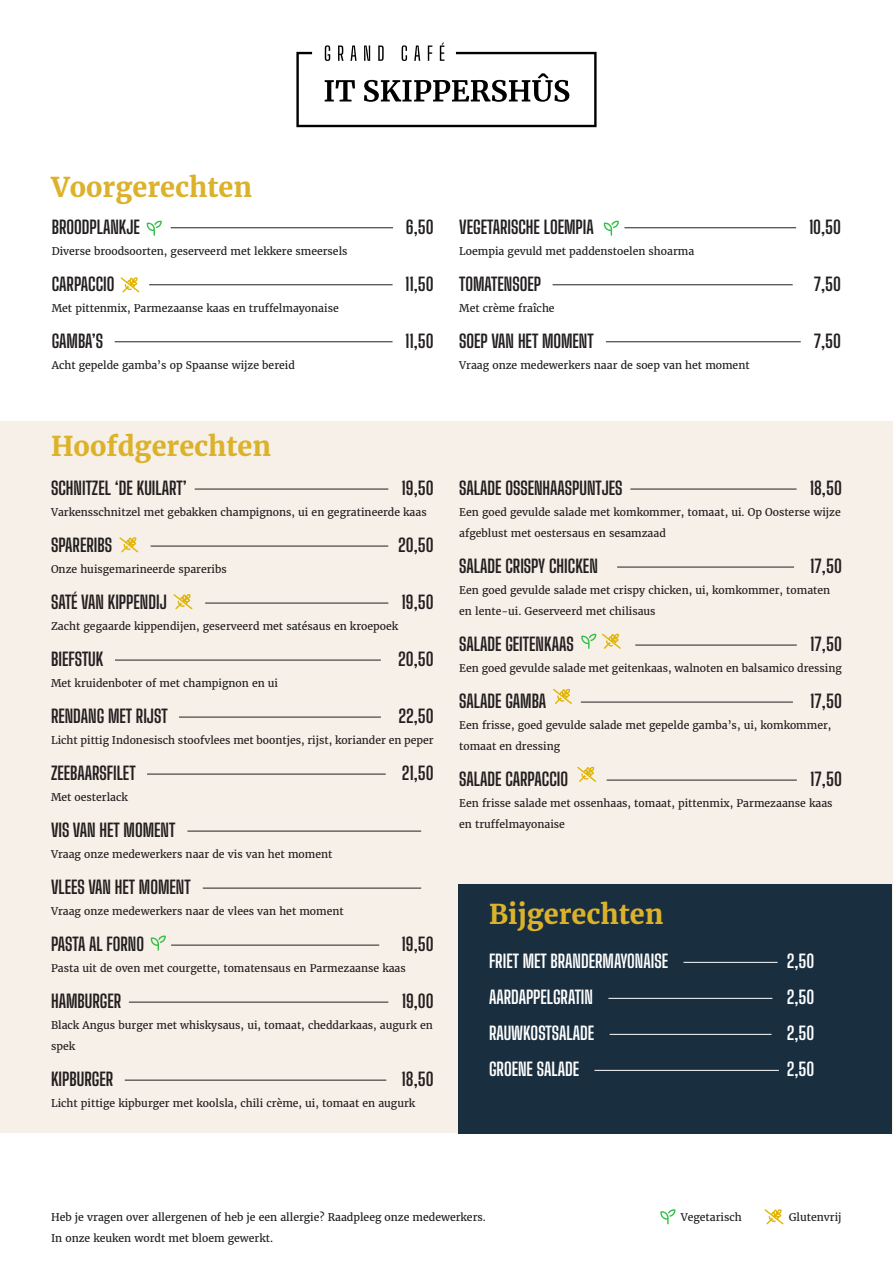
<style>
.page{position:relative;width:893px;height:1263px;background:#fff}
.page>*{position:absolute;margin:0;border:0;box-sizing:border-box;transform-origin:0 0}
.t1{font:700 27px "Merriweather";color:#dcb22b}
.Product{font:700 18px "Big Shoulders Display";color:#231f20}
.Product-2{font:700 18px "Big Shoulders Display";color:#fff}
.Product_beschrijving{font:700 18px "Big Shoulders Display";color:#231f20}
.Product_beschrijving-2{font:10.5px/21px "Merriweather";color:#231f20}
</style>
<div class="page">
<svg style="left:296px;top:43px;width:301px;height:84px"></svg>
<div style="left:0;top:421px;width:893px;height:712px;background:#f6f0e8"></div>
<hr style="left:171px;top:227px;width:222px;height:1px;background:#231f20">
<hr style="left:149px;top:284px;width:244px;height:1px;background:#231f20">
<hr style="left:115px;top:341px;width:278px;height:1px;background:#231f20">
<hr style="left:624px;top:227px;width:172px;height:1px;background:#231f20">
<hr style="left:553px;top:284px;width:240px;height:1px;background:#231f20">
<hr style="left:606px;top:341px;width:195px;height:1px;background:#231f20">
<hr style="left:195px;top:489px;width:193px;height:1px;background:#231f20">
<hr style="left:151px;top:546px;width:237px;height:1px;background:#231f20">
<hr style="left:205px;top:603px;width:183px;height:1px;background:#231f20">
<hr style="left:115px;top:660px;width:266px;height:1px;background:#231f20">
<hr style="left:179px;top:717px;width:202px;height:1px;background:#231f20">
<hr style="left:147px;top:774px;width:239px;height:1px;background:#231f20">
<hr style="left:187px;top:831px;width:234px;height:1px;background:#231f20">
<hr style="left:203px;top:888px;width:218px;height:1px;background:#231f20">
<hr style="left:171px;top:945px;width:208px;height:1px;background:#231f20">
<hr style="left:129px;top:1002px;width:259px;height:1px;background:#231f20">
<hr style="left:125px;top:1080px;width:261px;height:1px;background:#231f20">
<hr style="left:630px;top:489px;width:167px;height:1px;background:#231f20">
<hr style="left:617px;top:567px;width:177px;height:1px;background:#231f20">
<hr style="left:635px;top:645px;width:162px;height:1px;background:#231f20">
<hr style="left:581px;top:702px;width:212px;height:1px;background:#231f20">
<hr style="left:607px;top:780px;width:190px;height:1px;background:#231f20">
<svg style="left:577px;top:767px;width:19px;height:15px"></svg>
<div style="left:458px;top:884px;width:433px;height:249px;background:#192e3e"></div>
<hr style="left:683px;top:962px;width:95px;height:1px;background:#fff">
<hr style="left:608px;top:998px;width:164px;height:1px;background:#fff">
<hr style="left:610px;top:1034px;width:161px;height:1px;background:#fff">
<hr style="left:594px;top:1070px;width:185px;height:1px;background:#fff">
<svg style="left:147px;top:221px;width:15px;height:15px"></svg>
<svg style="left:602px;top:634px;width:19px;height:15px"></svg>
<svg style="left:660px;top:1209px;width:15px;height:15px"></svg>
<svg style="left:764px;top:1209px;width:19px;height:15px"></svg>
<svg style="left:604px;top:221px;width:15px;height:15px"></svg>
<svg style="left:120px;top:277px;width:19px;height:15px"></svg>
<svg style="left:119px;top:537px;width:19px;height:15px"></svg>
<svg style="left:173px;top:594px;width:19px;height:15px"></svg>
<svg style="left:553px;top:689px;width:19px;height:15px"></svg>
<svg style="left:151px;top:935px;width:15px;height:16px"></svg>
<svg style="left:581px;top:634px;width:15px;height:15px"></svg>
<p class="t1" style="left:51px;top:169px;width:203px">Voorgerechten</p>
<p class="Product" style="left:52px;top:215px;width:90px">BROODPLANKJE</p>
<p class="Product" style="left:406px;top:215px;width:29px">6,50</p>
<p class="Product_beschrijving-2" style="left:52px;top:240px;width:297px">Diverse broodsoorten, geserveerd met lekkere smeersels</p>
<p class="Product" style="left:52px;top:272px;width:64px">CARPACCIO</p>
<p class="Product" style="left:405px;top:272px;width:30px">11,50</p>
<p class="Product_beschrijving-2" style="left:52px;top:297px;width:288px">Met pittenmix, Parmezaanse kaas en truffelmayonaise</p>
<p class="Product" style="left:52px;top:329px;width:53px">GAMBA’S</p>
<p class="Product" style="left:405px;top:329px;width:30px">11,50</p>
<p class="Product_beschrijving-2" style="left:52px;top:354px;width:245px">Acht gepelde gamba’s op Spaanse wijze bereid</p>
<p class="t1" style="left:51px;top:428px;width:222px">Hoofdgerechten</p>
<p class="Product" style="left:51px;top:476px;width:137px">SCHNITZEL ‘DE KUILART’</p>
<p class="Product" style="left:402px;top:476px;width:34px">19,50</p>
<p class="Product_beschrijving-2" style="left:51px;top:502px;width:377px">Varkensschnitzel met gebakken champignons, ui en gegratineerde kaas</p>
<p class="Product" style="left:51px;top:533px;width:63px">SPARERIBS</p>
<p class="Product" style="left:398px;top:533px;width:37px">20,50</p>
<p class="Product_beschrijving-2" style="left:51px;top:559px;width:177px">Onze huisgemarineerde spareribs</p>
<p class="Product" style="left:51px;top:590px;width:117px">SATÉ VAN KIPPENDIJ</p>
<p class="Product" style="left:402px;top:590px;width:34px">19,50</p>
<p class="Product_beschrijving-2" style="left:51px;top:616px;width:349px">Zacht gegaarde kippendijen, geserveerd met satésaus en kroepoek</p>
<p class="Product" style="left:51px;top:647px;width:54px">BIEFSTUK</p>
<p class="Product" style="left:398px;top:647px;width:37px">20,50</p>
<p class="Product_beschrijving-2" style="left:51px;top:673px;width:229px">Met kruidenboter of met champignon en ui</p>
<p class="Product" style="left:51px;top:704px;width:118px">RENDANG MET RIJST</p>
<p class="Product" style="left:398px;top:704px;width:37px">22,50</p>
<p class="Product_beschrijving-2" style="left:51px;top:730px;width:384px">Licht pittig Indonesisch stoofvlees met boontjes, rijst, koriander en peper</p>
<p class="Product" style="left:51px;top:761px;width:86px">ZEEBAARSFILET</p>
<p class="Product" style="left:402px;top:761px;width:33px">21,50</p>
<p class="Product_beschrijving-2" style="left:51px;top:787px;width:78px">Met oesterlack</p>
<p class="Product" style="left:51px;top:818px;width:126px">VIS VAN HET MOMENT</p>
<p class="Product_beschrijving-2" style="left:51px;top:844px;width:283px">Vraag onze medewerkers naar de vis van het moment</p>
<p class="Product" style="left:51px;top:875px;width:141px">VLEES VAN HET MOMENT</p>
<p class="Product_beschrijving-2" style="left:51px;top:901px;width:294px">Vraag onze medewerkers naar de vlees van het moment</p>
<p class="Product" style="left:51px;top:932px;width:95px">PASTA AL FORNO</p>
<p class="Product" style="left:402px;top:932px;width:34px">19,50</p>
<p class="Product_beschrijving-2" style="left:51px;top:958px;width:356px">Pasta uit de oven met courgette, tomatensaus en Parmezaanse kaas</p>
<p class="Product" style="left:51px;top:989px;width:72px">HAMBURGER</p>
<p class="Product" style="left:402px;top:989px;width:33px">19,00</p>
<p class="Product_beschrijving-2" style="left:51px;top:1015px;width:383px">Black Angus burger met whiskysaus, ui, tomaat, cheddarkaas, augurk en spek</p>
<p class="Product_beschrijving" style="left:51px;top:1067px;width:64px">KIPBURGER</p>
<p class="Product_beschrijving" style="left:402px;top:1067px;width:34px">18,50</p>
<p class="Product_beschrijving-2" style="left:51px;top:1093px;width:366px">Licht pittige kipburger met koolsla, chili crème, ui, tomaat en augurk</p>
<p class="Product" style="left:459px;top:215px;width:136px">VEGETARISCHE LOEMPIA</p>
<p class="Product" style="left:809px;top:215px;width:34px">10,50</p>
<p class="Product_beschrijving-2" style="left:459px;top:240px;width:237px">Loempia gevuld met paddenstoelen shoarma</p>
<p class="Product" style="left:459px;top:272px;width:83px">TOMATENSOEP</p>
<p class="Product" style="left:814px;top:272px;width:29px">7,50</p>
<p class="Product_beschrijving-2" style="left:459px;top:297px;width:97px">Met crème fraîche</p>
<p class="Product" style="left:459px;top:329px;width:136px">SOEP VAN HET MOMENT</p>
<p class="Product" style="left:814px;top:329px;width:29px">7,50</p>
<p class="Product_beschrijving-2" style="left:459px;top:354px;width:292px">Vraag onze medewerkers naar de soep van het moment</p>
<p class="Product" style="left:459px;top:476px;width:165px">SALADE OSSENHAASPUNTJES</p>
<p class="Product" style="left:810px;top:476px;width:34px">18,50</p>
<p class="Product_beschrijving-2" style="left:459px;top:502px;width:383px">Een goed gevulde salade met komkommer, tomaat, ui. Op Oosterse wijze afgeblust met oestersaus en sesamzaad</p>
<p class="Product" style="left:459px;top:554px;width:140px">SALADE CRISPY CHICKEN</p>
<p class="Product" style="left:810px;top:554px;width:33px">17,50</p>
<p class="Product_beschrijving-2" style="left:459px;top:580px;width:373px">Een goed gevulde salade met crispy chicken, ui, komkommer, tomaten en lente-ui. Geserveerd met chilisaus</p>
<p class="Product" style="left:459px;top:632px;width:116px">SALADE GEITENKAAS</p>
<p class="Product" style="left:810px;top:632px;width:33px">17,50</p>
<p class="Product_beschrijving-2" style="left:459px;top:658px;width:384px">Een goed gevulde salade met geitenkaas, walnoten en balsamico dressing</p>
<p class="Product" style="left:459px;top:689px;width:88px">SALADE GAMBA</p>
<p class="Product" style="left:810px;top:689px;width:33px">17,50</p>
<p class="Product_beschrijving-2" style="left:459px;top:715px;width:374px">Een frisse, goed gevulde salade met gepelde gamba’s, ui, komkommer, tomaat en dressing</p>
<p class="Product" style="left:459px;top:767px;width:110px">SALADE CARPACCIO</p>
<p class="Product" style="left:810px;top:767px;width:33px">17,50</p>
<p class="Product_beschrijving-2" style="left:459px;top:793px;width:375px">Een frisse salade met ossenhaas, tomaat, pittenmix, Parmezaanse kaas en truffelmayonaise</p>
<p class="t1" style="left:489px;top:896px;width:176px">Bijgerechten</p>
<p class="Product-2" style="left:489px;top:949px;width:181px">FRIET MET BRANDERMAYONAISE</p>
<p class="Product-2" style="left:787px;top:949px;width:29px">2,50</p>
<p class="Product-2" style="left:489px;top:985px;width:106px">AARDAPPELGRATIN</p>
<p class="Product-2" style="left:787px;top:985px;width:29px">2,50</p>
<p class="Product-2" style="left:489px;top:1021px;width:107px">RAUWKOSTSALADE</p>
<p class="Product-2" style="left:787px;top:1021px;width:29px">2,50</p>
<p class="Product-2" style="left:489px;top:1057px;width:92px">GROENE SALADE</p>
<p class="Product-2" style="left:787px;top:1057px;width:29px">2,50</p>
<p class="Product_beschrijving-2" style="left:51px;top:1206px;width:436px">Heb je vragen over allergenen of heb je een allergie? Raadpleeg onze medewerkers.</p>
<p class="Product_beschrijving-2" style="left:51px;top:1227px;width:224px">In onze keuken wordt met bloem gewerkt.</p>
<p class="Product_beschrijving-2" style="left:681px;top:1206px;width:62px">Vegetarisch</p>
<p class="Product_beschrijving-2" style="left:789px;top:1206px;width:54px">Glutenvrij</p>
</div>
